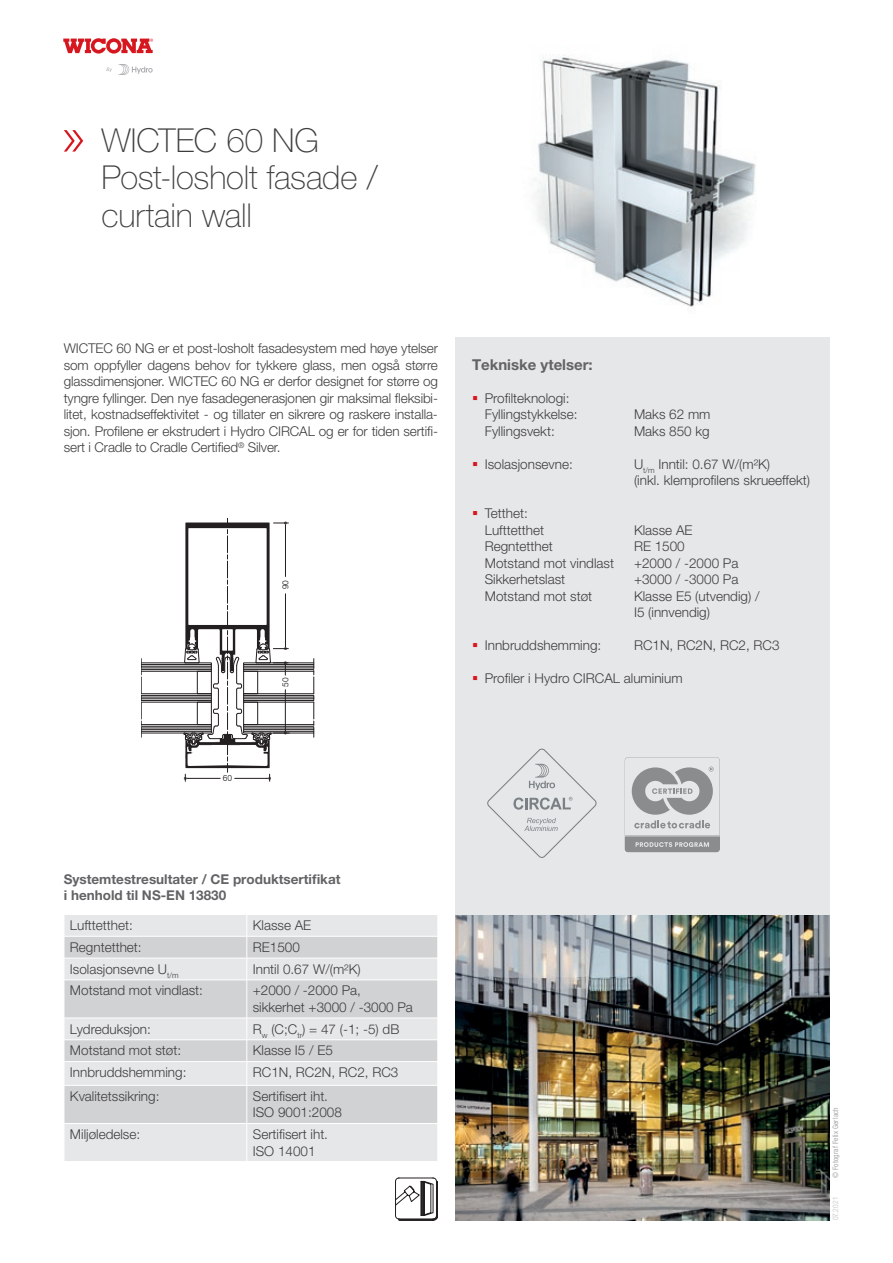
<style>
.page{position:relative;width:893px;height:1263px;background:#fff}
.page>*{position:absolute;margin:0;border:0;box-sizing:border-box;transform-origin:0 0}
.t1{font:100 33px/37.5px "Helvetica Neue LT Pro";letter-spacing:-.005em;color:#3e3e3f}
.t2{font:700 15px "Helvetica Neue LT Pro";color:#636366}
.t3{font:300 13.5px/16.5px "Helvetica Neue LT Pro";color:#3e3e3f}
.t4{font:700 13.5px/16.5px "Helvetica Neue LT Pro";color:#636366}
.t5{font:300 8.7px "Swiss 721 BT";color:#231f20}
.t6{font:condensed 7.5px "Helvetica Neue LT Pro";letter-spacing:.02em;color:#a8a9ad}
.t7{font:300 condensed 7.5px "Helvetica Neue LT Pro";letter-spacing:.025em;color:#bcbdc0}
</style>
<div class="page">
<div style="left:455px;top:337px;width:374px;height:883px;background:#e6e7e9"></div>
<svg style="left:63px;top:38px;width:90px;height:16px"></svg>
<svg style="left:106px;top:68px;width:6px;height:4px"></svg>
<svg style="left:118px;top:64px;width:35px;height:11px"></svg>
<svg style="left:487px;top:748px;width:110px;height:110px"></svg>
<img style="left:455px;top:915px;width:374px;height:305px">
<div style="left:65px;top:915px;width:372px;height:246px;background:#e6e7e9"></div>
<svg style="left:65px;top:937px;width:373px;height:186px;background:#d8d9db"></svg>
<hr style="left:64px;top:936px;width:183px;height:1px;background:#fff">
<hr style="left:247px;top:936px;width:191px;height:1px;background:#fff">
<svg style="left:247px;top:915px;width:1px;height:65px"></svg>
<hr style="left:247px;top:980px;width:1px;height:38px;background:#fff">
<hr style="left:64px;top:1018px;width:183px;height:1px;background:#fff">
<hr style="left:64px;top:1039px;width:183px;height:1px;background:#fff">
<svg style="left:247px;top:1019px;width:1px;height:66px"></svg>
<hr style="left:247px;top:1085px;width:1px;height:38px;background:#fff">
<hr style="left:247px;top:1124px;width:1px;height:37px;background:#fff">
<hr style="left:64px;top:958px;width:183px;height:1px;background:#fff">
<svg style="left:64px;top:915px;width:1px;height:64px"></svg>
<hr style="left:247px;top:958px;width:191px;height:1px;background:#fff">
<hr style="left:64px;top:980px;width:183px;height:1px;background:#fff">
<hr style="left:247px;top:980px;width:191px;height:1px;background:#fff">
<svg style="left:64px;top:1019px;width:1px;height:66px"></svg>
<hr style="left:247px;top:1018px;width:191px;height:1px;background:#fff">
<hr style="left:247px;top:1039px;width:191px;height:1px;background:#fff">
<hr style="left:64px;top:1061px;width:183px;height:1px;background:#fff">
<hr style="left:247px;top:1061px;width:191px;height:1px;background:#fff">
<hr style="left:64px;top:1085px;width:183px;height:1px;background:#fff">
<hr style="left:247px;top:1085px;width:191px;height:1px;background:#fff">
<hr style="left:64px;top:1123px;width:183px;height:1px;background:#fff">
<hr style="left:247px;top:1123px;width:191px;height:1px;background:#fff">
<div style="left:244px;top:724px;width:70px;height:9px;border:1px solid #231f20"></div>
<hr style="left:244px;top:731px;width:70px;height:1px;background:#231f20">
<hr style="left:244px;top:729px;width:70px;height:1px;background:#231f20">
<hr style="left:244px;top:728px;width:70px;height:1px;background:#231f20">
<hr style="left:244px;top:726px;width:70px;height:1px;background:#231f20">
<hr style="left:244px;top:700px;width:70px;height:1px;background:#231f20">
<hr style="left:244px;top:698px;width:70px;height:1px;background:#231f20">
<hr style="left:244px;top:697px;width:70px;height:1px;background:#231f20">
<hr style="left:244px;top:695px;width:70px;height:1px;background:#231f20">
<hr style="left:244px;top:669px;width:70px;height:1px;background:#231f20">
<hr style="left:244px;top:668px;width:70px;height:1px;background:#231f20">
<hr style="left:244px;top:666px;width:70px;height:1px;background:#231f20">
<hr style="left:244px;top:664px;width:70px;height:1px;background:#231f20">
<div style="left:141px;top:724px;width:70px;height:9px;border:1px solid #231f20"></div>
<hr style="left:141px;top:731px;width:70px;height:1px;background:#231f20">
<hr style="left:141px;top:729px;width:70px;height:1px;background:#231f20">
<hr style="left:141px;top:728px;width:70px;height:1px;background:#231f20">
<hr style="left:141px;top:726px;width:70px;height:1px;background:#231f20">
<hr style="left:141px;top:700px;width:70px;height:1px;background:#231f20">
<hr style="left:141px;top:698px;width:70px;height:1px;background:#231f20">
<hr style="left:141px;top:697px;width:70px;height:1px;background:#231f20">
<hr style="left:141px;top:695px;width:70px;height:1px;background:#231f20">
<hr style="left:141px;top:669px;width:70px;height:1px;background:#231f20">
<hr style="left:141px;top:668px;width:70px;height:1px;background:#231f20">
<hr style="left:141px;top:666px;width:70px;height:1px;background:#231f20">
<hr style="left:141px;top:664px;width:70px;height:1px;background:#231f20">
<svg style="left:141px;top:659px;width:1px;height:78px"></svg>
<svg style="left:314px;top:659px;width:1px;height:78px"></svg>
<svg style="left:183px;top:518px;width:106px;height:263px"></svg>
<svg style="left:395px;top:1178px;width:43px;height:42px"></svg>
<svg style="left:624px;top:757px;width:96px;height:95px"></svg>
<svg style="left:64px;top:130px;width:19px;height:22px"></svg>
<img style="left:533px;top:55px;width:223px;height:252px">
<h1 class="t1" style="left:102px;top:121px;width:278px">WICTEC 60 NG<br>Post-losholt fasade / curtain wall</h1>
<p class="t3" style="left:64px;top:340px;width:376px;text-align:justify">WICTEC 60 NG er et post-losholt fasadesystem med høye ytelser som oppfyller dagens behov for tykkere glass, men også større glassdimensjoner. WICTEC 60 NG er derfor designet for større og tyngre fyllinger. Den nye fasadegenerasjonen gir maksimal fleksibi&shy;litet, kostnadseffektivitet - og tillater en sikrere og raskere installa&shy;sjon. Profilene er ekstrudert i Hydro CIRCAL og er for tiden sertifi&shy;sert i Cradle to Cradle Certified<sup>®</sup> Silver.</p>
<p class="t5" style="left:280px;top:589px;width:11px;rotate:-90deg">90</p>
<p class="t5" style="left:280px;top:687px;width:11px;rotate:-90deg">50</p>
<p class="t2" style="left:472px;top:355px;width:122px">Tekniske ytelser:</p>
<p class="t3" style="left:485px;top:389px;width:94px">Profilteknologi:<br>Fyllingstykkelse:</p>
<p class="t3" style="left:634px;top:406px;width:78px">Maks 62 mm</p>
<p class="t3" style="left:485px;top:422px;width:71px">Fyllingsvekt:</p>
<p class="t3" style="left:634px;top:422px;width:77px">Maks 850 kg</p>
<p class="t3" style="left:485px;top:455px;width:90px">Isolasjonsevne:</p>
<p class="t3" style="left:634px;top:455px;width:178px">U<sub>t/m</sub> Inntil: 0.67 W/(m²K)<br>(inkl. klemprofilens skrueeffekt)</p>
<p class="t3" style="left:485px;top:505px;width:61px">Tetthet:<br>Lufttetthet</p>
<p class="t3" style="left:634px;top:521px;width:60px">Klasse AE</p>
<p class="t3" style="left:485px;top:538px;width:70px">Regntetthet</p>
<p class="t3" style="left:634px;top:538px;width:52px">RE 1500</p>
<p class="t3" style="left:485px;top:554px;width:131px">Motstand mot vindlast</p>
<p class="t3" style="left:634px;top:554px;width:106px">+2000 / -2000 Pa</p>
<p class="t3" style="left:485px;top:571px;width:82px">Sikkerhetslast</p>
<p class="t3" style="left:634px;top:571px;width:106px">+3000 / -3000 Pa</p>
<p class="t3" style="left:485px;top:587px;width:109px">Motstand mot støt</p>
<p class="t3" style="left:634px;top:587px;width:127px">Klasse E5 (utvendig) /<br>I5 (innvendig)</p>
<p class="t3" style="left:485px;top:637px;width:118px">Innbruddshemming:</p>
<p class="t3" style="left:634px;top:637px;width:147px">RC1N, RC2N, RC2, RC3</p>
<p class="t3" style="left:485px;top:670px;width:199px">Profiler i Hydro CIRCAL aluminium</p>
<p class="t5" style="left:223px;top:773px;width:11px">60</p>
<p class="t4" style="left:64px;top:870px;width:278px">Systemtestresultater / CE produktsertifikat i henhold til NS-EN 13830</p>
<p class="t3" style="left:70px;top:917px;width:64px">Lufttetthet:</p>
<p class="t3" style="left:253px;top:917px;width:60px">Klasse AE</p>
<p class="t3" style="left:70px;top:938px;width:73px">Regntetthet:</p>
<p class="t3" style="left:253px;top:938px;width:49px">RE1500</p>
<p class="t3" style="left:70px;top:960px;width:110px">Isolasjonsevne U<sub>t/m</sub></p>
<p class="t3" style="left:253px;top:960px;width:109px">Inntil 0.67 W/(m²K)</p>
<p class="t3" style="left:70px;top:982px;width:134px">Motstand mot vindlast:</p>
<p class="t3" style="left:253px;top:982px;width:162px">+2000 / -2000 Pa, sikkerhet +3000 / -3000 Pa</p>
<p class="t3" style="left:70px;top:1020px;width:83px">Lydreduksjon:</p>
<p class="t3" style="left:253px;top:1020px;width:148px">R<sub>w</sub> (C;C<sub>tr</sub>) = 47 (-1; -5) dB</p>
<p class="t3" style="left:70px;top:1042px;width:113px">Motstand mot støt:</p>
<p class="t3" style="left:253px;top:1042px;width:82px">Klasse I5 / E5</p>
<p class="t3" style="left:70px;top:1064px;width:118px">Innbruddshemming:</p>
<p class="t3" style="left:253px;top:1064px;width:147px">RC1N, RC2N, RC2, RC3</p>
<p class="t3" style="left:70px;top:1087px;width:91px">Kvalitetssikring:</p>
<p class="t3" style="left:253px;top:1087px;width:91px">Sertifisert iht.<br>ISO 9001:2008</p>
<p class="t3" style="left:70px;top:1126px;width:72px">Miljøledelse:</p>
<p class="t3" style="left:253px;top:1126px;width:77px">Sertifisert iht.<br>ISO 14001</p>
<p class="t6" style="left:831px;top:1178px;width:72px;rotate:-90deg">© Fotograf Felix Gerlach</p>
<p class="t7" style="left:831px;top:1220px;width:25px;rotate:-90deg">07.2021</p>
</div>
